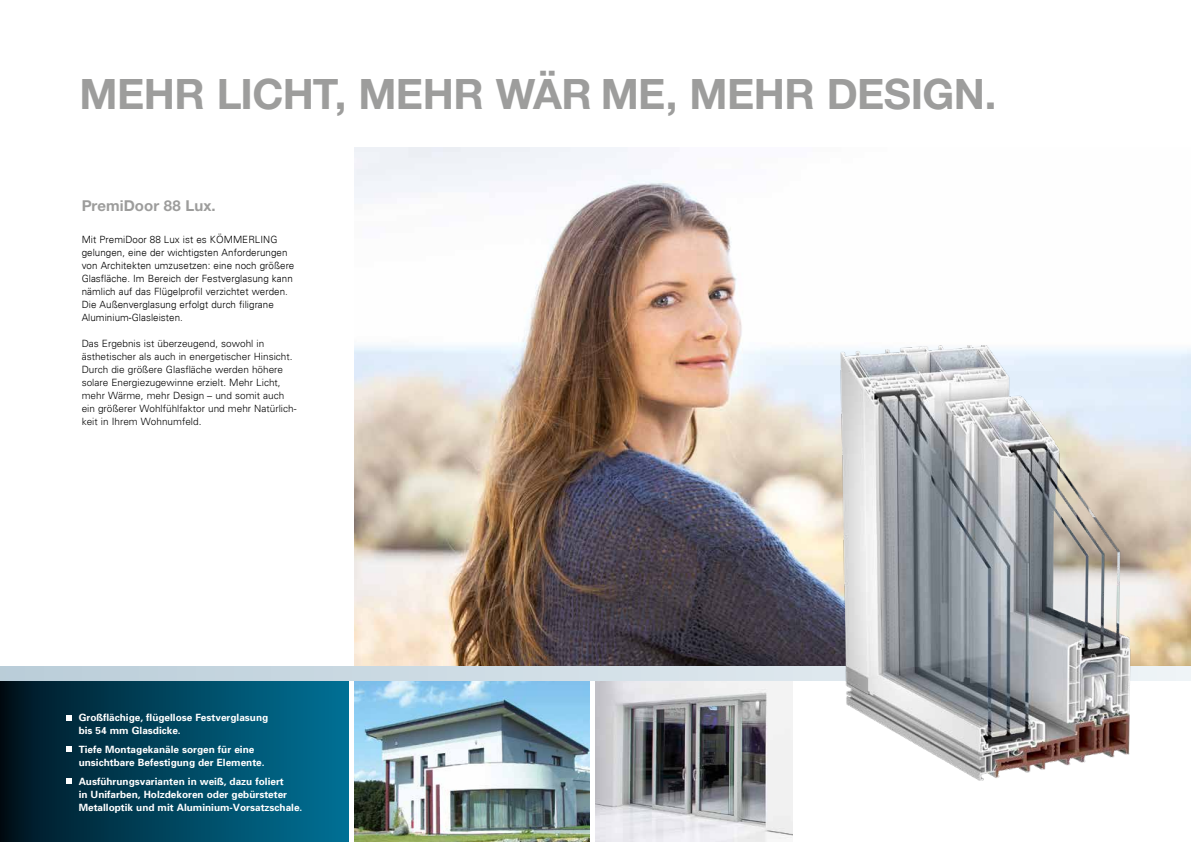
<style>
.page{position:relative;width:1191px;height:842px;background:#fff}
.page>*{position:absolute;margin:0;border:0;box-sizing:border-box;transform-origin:0 0}
.t1{font:700 42px "Helvetica Neue CE";letter-spacing:-.015em;color:#9d9d9c}
.t2{font:700 15px "Helvetica Neue CE";letter-spacing:.005em;color:#9d9d9c}
.t3{font:300 10px/13px "Univers";letter-spacing:.005em;color:#000}
.t4{font:300 10px/13px "Univers";color:#000}
.t5{font:700 10px/13px "Univers";color:#fff}
</style>
<div class="page">
<img style="left:354px;top:147px;width:837px;height:519px">
<div style="left:0;top:680px;width:348px;height:162px;background:linear-gradient(to right,#001622,#007399)"></div>
<img style="left:354px;top:680px;width:236px;height:162px">
<img style="left:595px;top:680px;width:197px;height:162px">
<svg style="left:0;top:666px;width:1191px;height:14px;background:#ccdbe3"></svg>
<img style="left:792px;top:346px;width:354px;height:470px">
<svg style="left:66px;top:715px;width:6px;height:6px"></svg>
<svg style="left:66px;top:746px;width:6px;height:6px"></svg>
<svg style="left:66px;top:778px;width:6px;height:6px"></svg>
<h1 class="t1" style="left:79px;top:68px;width:918px">MEHR LICHT, MEHR WÄR ME, MEHR DESIGN.</h1>
<h2 class="t2" style="left:82px;top:197px;width:136px">PremiDoor 88 Lux.</h2>
<p class="t3" style="left:82px;top:233px;width:214px">Mit PremiDoor 88 Lux ist es KÖMMERLING gelungen, eine der wichtigsten Anforderungen von Architekten umzusetzen: eine noch größere Glasfläche. Im Bereich der Festverglasung kann nämlich auf das Flügelprofil verzichtet werden.<br>Die Außenverglasung erfolgt durch filigrane Aluminium-Glasleisten.</p>
<p class="t4" style="left:82px;top:337px;width:216px">Das Ergebnis ist überzeugend, sowohl in ästhetischer als auch in energetischer Hinsicht.<br>Durch die größere Glasfläche werden höhere solare Energiezugewinne erzielt. Mehr Licht, mehr Wärme, mehr Design – und somit auch ein größerer Wohlfühlfaktor und mehr Natürlich&shy;keit in Ihrem Wohnumfeld.</p>
<p class="t5" style="left:79px;top:711px;width:191px">Großflächige, flügellose Festverglasung bis 54 mm Glasdicke.</p>
<p class="t5" style="left:79px;top:742px;width:187px">Tiefe Montagekanäle sorgen für eine unsichtbare Befestigung der Elemente.</p>
<p class="t5" style="left:79px;top:774px;width:225px">Ausführungsvarianten in weiß, dazu foliert<br>in Unifarben, Holzdekoren oder gebürsteter<br>Metalloptik und mit Aluminium-Vorsatzschale.</p>
</div>
